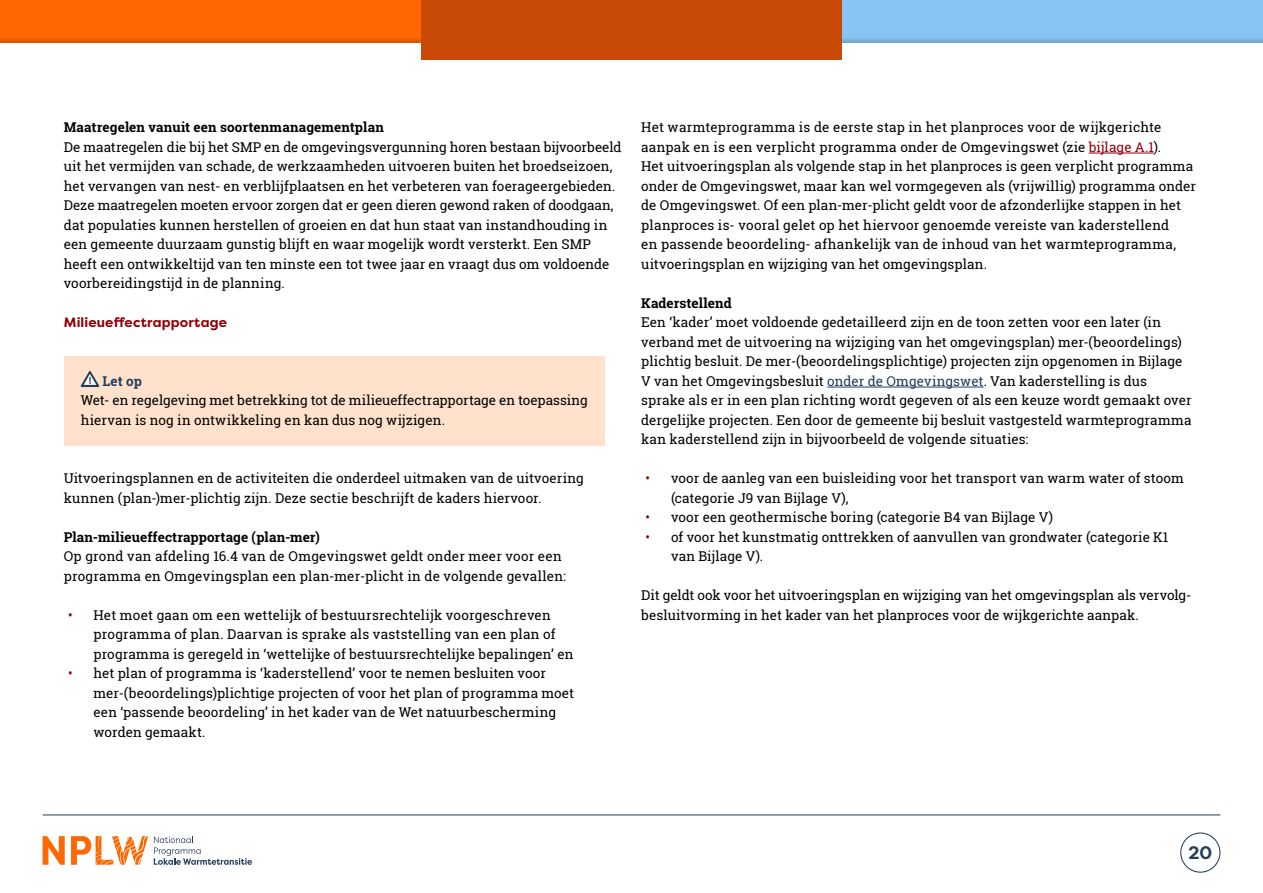
<style>
.page{position:relative;width:1263px;height:893px;background:#fff}
.page>*{position:absolute;margin:0;border:0;box-sizing:border-box;transform-origin:0 0}
.t1{font:700 18px "Filson Pro";color:#233d5a}
.Brood{font:13.5px/19.5px "Roboto Slab";letter-spacing:.01em;color:#000}
.Kader_brood_let_op{font:13.5px/19.5px "Roboto Slab";color:#000}
.Tussentussenkopje{font:700 13.5px "Roboto Slab";letter-spacing:.005em;color:#000}
.Tussenkopje{font:700 13.5px "Filson Pro";letter-spacing:.01em;color:#910007}
.Kader_kop_let_op{font:700 13.5px "Roboto Slab";color:#233d5a}
.s1{color:#910007}
.s2{color:#233d5a}
</style>
<div class="page">
<div style="left:1180px;top:832px;width:40px;height:41px;border:1px solid #233d5a;border-radius:50%"></div>
<hr style="left:43px;top:814px;width:1177px;height:1px;background:#233d5a">
<svg style="left:154px;top:836px;width:98px;height:29px"></svg>
<svg style="left:43px;top:836px;width:22px;height:29px"></svg>
<svg style="left:71px;top:836px;width:77px;height:29px"></svg>
<div style="left:0;top:0;width:421px;height:43px;background:#ff6700"></div>
<div style="left:421px;top:0;width:421px;height:60px;background:#c84a06"></div>
<div style="left:842px;top:0;width:421px;height:43px;background:#88c4f2"></div>
<div style="left:842px;top:37px;width:421px;height:6px;background:#7cb3de"></div>
<svg style="left:0;top:39px;width:421px;height:4px;background:#e25a00"></svg>
<div style="left:64px;top:356px;width:541px;height:50px;background:#ffe1cc"></div>
<div style="left:64px;top:376px;width:541px;height:70px;background:#ffe1cc"></div>
<svg style="left:81px;top:371px;width:18px;height:16px"></svg>
<hr style="left:1089px;top:153px;width:65px;height:1px;background:#910007">
<hr style="left:827px;top:387px;width:157px;height:1px;background:#233d5a">
<h3 class="Tussentussenkopje" style="left:64px;top:118px;width:322px">Maatregelen vanuit een soortenmanagementplan</h3>
<p class="Brood" style="left:64px;top:137px;width:559px">De maatregelen die bij het SMP en de omgevingsvergunning horen bestaan bijvoorbeeld uit het vermijden van schade, de werkzaamheden uitvoeren buiten het broedseizoen, het vervangen van nest- en verblijfplaatsen en het verbeteren van foerageergebieden.<br>Deze maatregelen moeten ervoor zorgen dat er geen dieren gewond raken of doodgaan, dat populaties kunnen herstellen of groeien en dat hun staat van instandhouding in een gemeente duurzaam gunstig blijft en waar mogelijk wordt versterkt. Een SMP heeft een ontwikkeltijd van ten minste een tot twee jaar en vraagt dus om voldoende voorbereidingstijd in de planning.</p>
<h3 class="Tussenkopje" style="left:64px;top:314px;width:165px">Milieueffectrapportage</h3>
<p class="Kader_kop_let_op" style="left:102px;top:371px;width:41px">Let op</p>
<p class="Kader_brood_let_op" style="left:81px;top:390px;width:508px">Wet- en regelgeving met betrekking tot de milieueffectrapportage en toepassing hiervan is nog in ontwikkeling en kan dus nog wijzigen.</p>
<p class="Brood" style="left:64px;top:468px;width:522px">Uitvoeringsplannen en de activiteiten die onderdeel uitmaken van de uitvoering kunnen (plan-)mer-plichtig zijn. Deze sectie beschrijft de kaders hiervoor.</p>
<h3 class="Tussentussenkopje" style="left:64px;top:527px;width:258px">Plan-milieueffectrapportage (plan-mer)</h3>
<p class="Brood" style="left:64px;top:546px;width:504px">Op grond van afdeling 16.4 van de Omgevingswet geldt onder meer voor een programma en Omgevingsplan een plan-mer-plicht in de volgende gevallen:</p>
<p class="Brood" style="left:94px;top:605px;width:481px;text-indent:-26px"><span class="s1">•</span> Het moet gaan om een wettelijk of bestuursrechtelijk voorgeschreven programma of plan. Daarvan is sprake als vaststelling van een plan of programma is geregeld in ‘wettelijke of bestuursrechtelijke bepalingen’ en</p>
<p class="Brood" style="left:94px;top:663px;width:482px;text-indent:-26px"><span class="s1">•</span> het plan of programma is ‘kaderstellend’ voor te nemen besluiten voor mer-(beoordelings)plichtige projecten of voor het plan of programma moet een ‘passende beoordeling’ in het kader van de Wet natuurbescherming worden gemaakt.</p>
<p class="Brood" style="left:641px;top:117px;width:556px">Het warmteprogramma is de eerste stap in het planproces voor de wijkgerichte aanpak en is een verplicht programma onder de Omgevingswet (zie <span class="s1">bijlage A.1</span>).<br>Het uitvoeringsplan als volgende stap in het planproces is geen verplicht programma onder de Omgevingswet, maar kan wel vormgegeven als (vrijwillig) programma onder de Omgevingswet. Of een plan-mer-plicht geldt voor de afzonderlijke stappen in het planproces is- vooral gelet op het hiervoor genoemde vereiste van kaderstellend<br>en passende beoordeling- afhankelijk van de inhoud van het warmteprogramma, uitvoeringsplan en wijziging van het omgevingsplan.</p>
<h3 class="Tussentussenkopje" style="left:641px;top:293px;width:92px">Kaderstellend</h3>
<p class="Brood" style="left:641px;top:312px;width:552px">Een ‘kader’ moet voldoende gedetailleerd zijn en de toon zetten voor een later (in verband met de uitvoering na wijziging van het omgevingsplan) mer-(beoordelings) plichtig besluit. De mer-(beoordelingsplichtige) projecten zijn opgenomen in Bijlage V van het Omgevingsbesluit <span class="s2">onder de Omgevingswet</span>. Van kaderstelling is dus sprake als er in een plan richting wordt gegeven of als een keuze wordt gemaakt over dergelijke projecten. Een door de gemeente bij besluit vastgesteld warmteprogramma kan kaderstellend zijn in bijvoorbeeld de volgende situaties:</p>
<p class="Brood" style="left:671px;top:468px;width:514px;text-indent:-26px"><span class="s1">•</span> voor de aanleg van een buisleiding voor het transport van warm water of stoom (categorie J9 van Bijlage V),</p>
<p class="Brood" style="left:645px;top:507px;width:409px"><span class="s1">•</span> voor een geothermische boring (categorie B4 van Bijlage V)</p>
<p class="Brood" style="left:671px;top:527px;width:499px;text-indent:-26px"><span class="s1">•</span> of voor het kunstmatig onttrekken of aanvullen van grondwater (categorie K1 van Bijlage V).</p>
<p class="Brood" style="left:641px;top:585px;width:549px">Dit geldt ook voor het uitvoeringsplan en wijziging van het omgevingsplan als vervolg&shy;besluitvorming in het kader van het planproces voor de wijkgerichte aanpak.</p>
<h1 class="t1" style="left:1188px;top:841px;width:25px">20</h1>
</div>
